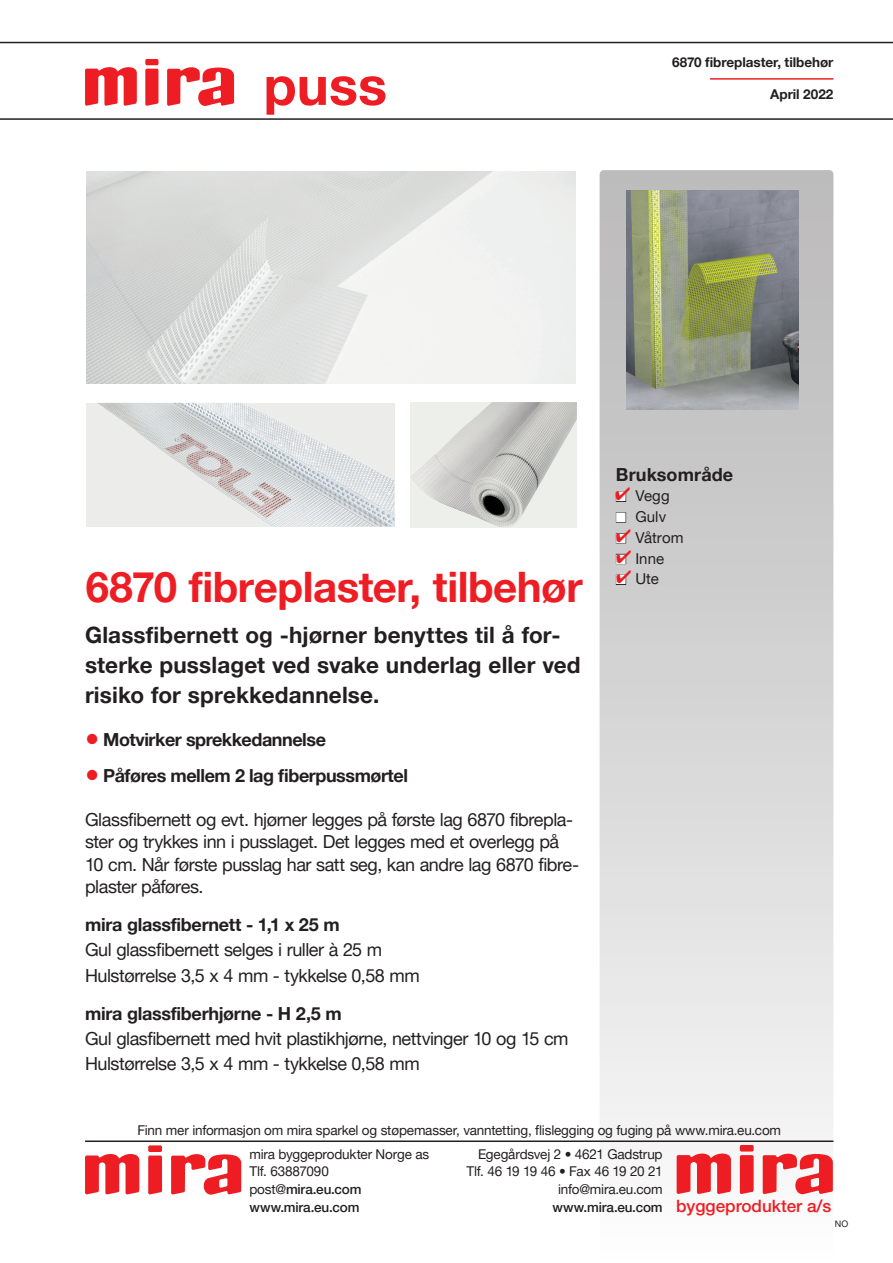
<style>
.page{position:relative;width:893px;height:1263px;background:#fff}
.page>*{position:absolute;margin:0;border:0;box-sizing:border-box;transform-origin:0 0}
.t1{font:700 54px "Helvetica Neue LT Pro";color:#ee1d23}
.t2{font:700 42px "Helvetica Neue LT Pro";letter-spacing:-.01em;color:#ee1d23}
.t3{font:700 22.5px/30px "Helvetica Neue LT Pro";letter-spacing:.005em;color:#231f20}
.t4{font:18px/22.5px "Helvetica Neue LT Pro";letter-spacing:-.025em;color:#231f20}
.t5{font:700 18px "Helvetica Neue LT Pro";letter-spacing:-.025em;color:#231f20}
.t6{font:700 18px "Helvetica Neue LT Pro";letter-spacing:.005em;color:#231f20}
.t7{font:500 17.1px "Helvetica Neue LT Pro";color:#ee1d23}
.t8{font:15px "Helvetica Neue LT Pro";letter-spacing:.005em;color:#231f20}
.t9{font:13.5px/17.7px "Helvetica Neue LT Pro";letter-spacing:-.015em;color:#231f20}
.t10{font:700 13.5px "Helvetica Neue LT Pro";letter-spacing:-.005em;color:#231f20}
.t11{font:500 13.5px "Helvetica Neue LT Pro";letter-spacing:-.01em;color:#231f20}
.t12{font:9px "Helvetica Neue LT Pro";color:#231f20}
.s1{font-size:28.5px;color:#ee1d23}
.s2{font-weight:500}
</style>
<div class="page">
<div style="left:600px;top:170px;width:233px;height:1093px;background:linear-gradient(to bottom,#b7b6b6,#fafafa);border-radius:4px"></div>
<hr style="left:0;top:118px;width:893px;height:2px;background:#231f20">
<hr style="left:0;top:42px;width:893px;height:1px;background:#231f20">
<svg style="left:145px;top:69px;width:13px;height:37px"></svg>
<div style="left:145px;top:59px;width:13px;height:6px;background:#ee1d23;border-radius:2px"></div>
<svg style="left:85px;top:67px;width:52px;height:39px"></svg>
<svg style="left:167px;top:67px;width:67px;height:39px"></svg>
<hr style="left:85px;top:1140px;width:748px;height:2px;background:#231f20">
<svg style="left:148px;top:1155px;width:14px;height:39px"></svg>
<div style="left:148px;top:1145px;width:14px;height:7px;background:#ee1d23;border-radius:2px"></div>
<svg style="left:85px;top:1154px;width:55px;height:40px"></svg>
<svg style="left:171px;top:1154px;width:70px;height:41px"></svg>
<svg style="left:740px;top:1155px;width:14px;height:39px"></svg>
<div style="left:740px;top:1145px;width:14px;height:6px;background:#ee1d23;border-radius:2px"></div>
<svg style="left:677px;top:1153px;width:55px;height:41px"></svg>
<svg style="left:763px;top:1153px;width:70px;height:41px"></svg>
<hr style="left:710px;top:78px;width:123px;height:2px;background:#ee1d23">
<img style="left:626px;top:191px;width:173px;height:218px">
<img style="left:86px;top:171px;width:490px;height:213px">
<svg style="left:410px;top:402px;width:167px;height:125px;background:#cdceca"></svg>
<img style="left:421px;top:402px;width:71px;height:65px">
<svg style="left:86px;top:403px;width:308px;height:123px;background:#e0e2e2"></svg>
<img style="left:95px;top:403px;width:148px;height:93px">
<svg style="left:616px;top:487px;width:14px;height:15px"></svg>
<svg style="left:616px;top:530px;width:14px;height:14px"></svg>
<svg style="left:617px;top:550px;width:14px;height:35px"></svg>
<h1 class="t1" style="left:264px;top:52px;width:125px">puss</h1>
<p class="t10" style="left:672px;top:53px;width:163px">6870 fibreplaster, tilbehør</p>
<p class="t10" style="left:770px;top:86px;width:65px">April 2022</p>
<h2 class="t2" style="left:86px;top:561px;width:498px">6870 fibreplaster, tilbehør</h2>
<p class="t3" style="left:85px;top:619px;width:497px">Glassfibernett og -hjørner benyttes til å for&shy;sterke pusslaget ved svake underlag eller ved risiko for sprekkedannelse.</p>
<p class="t5" style="left:85px;top:729px;width:242px"><span class="s1">•</span> Motvirker sprekkedannelse</p>
<p class="t5" style="left:85px;top:764px;width:324px"><span class="s1">•</span> Påføres mellem 2 lag fiberpussmørtel</p>
<p class="t4" style="left:85px;top:807px;width:495px">Glassfibernett og evt. hjørner legges på første lag 6870 fibrepla&shy;ster og trykkes inn i pusslaget. Det legges med et overlegg på 10 cm. Når første pusslag har satt seg, kan andre lag 6870 fibre&shy;plaster påføres.</p>
<p class="t5" style="left:85px;top:913px;width:256px">mira glassfibernett - 1,1 x 25 m</p>
<p class="t4" style="left:85px;top:937px;width:336px;line-height:25.2px">Gul glassfibernett selges i ruller à 25 m<br>Hulstørrelse 3,5 x 4 mm - tykkelse 0,58 mm</p>
<p class="t5" style="left:85px;top:1002px;width:258px">mira glassfiberhjørne - H 2,5 m</p>
<p class="t4" style="left:85px;top:1025px;width:485px;line-height:25.2px">Gul glasfibernett med hvit plastikhjørne, nettvinger 10 og 15 cm<br>Hulstørrelse 3,5 x 4 mm - tykkelse 0,58 mm</p>
<p class="t6" style="left:616px;top:463px;width:119px">Bruksområde</p>
<p class="t8" style="left:616px;top:487px;width:55px">■ Vegg</p>
<p class="t8" style="left:616px;top:507px;width:52px">■ Gulv</p>
<p class="t8" style="left:616px;top:528px;width:69px">■ Våtrom</p>
<p class="t8" style="left:616px;top:549px;width:50px">■ Inne</p>
<p class="t8" style="left:616px;top:570px;width:44px">■ Ute</p>
<p class="t9" style="left:478px;top:1117px;width:304px;line-height:23.9px;text-indent:-341px">Finn mer informasjon om mira sparkel og støpemasser, vanntetting, flislegging og fuging på www.mira.eu.com<br>Egegårdsvej 2 • 4621 Gadstrup</p>
<p class="t9" style="left:466px;top:1162px;width:198px;text-align:right">Tlf. 46 19 19 46 • Fax 46 19 20 21 info@mira.eu.com</p>
<p class="t11" style="left:553px;top:1199px;width:112px">www.mira.eu.com</p>
<p class="t9" style="left:249px;top:1144px;width:181px">mira byggeprodukter Norge as<br>Tlf. 63887090 post@<span class="s2">mira.eu.com www.mira.eu.com</span></p>
<p class="t7" style="left:676px;top:1195px;width:157px">byggeprodukter a/s</p>
<p class="t12" style="left:835px;top:1218px;width:15px">NO</p>
</div>
